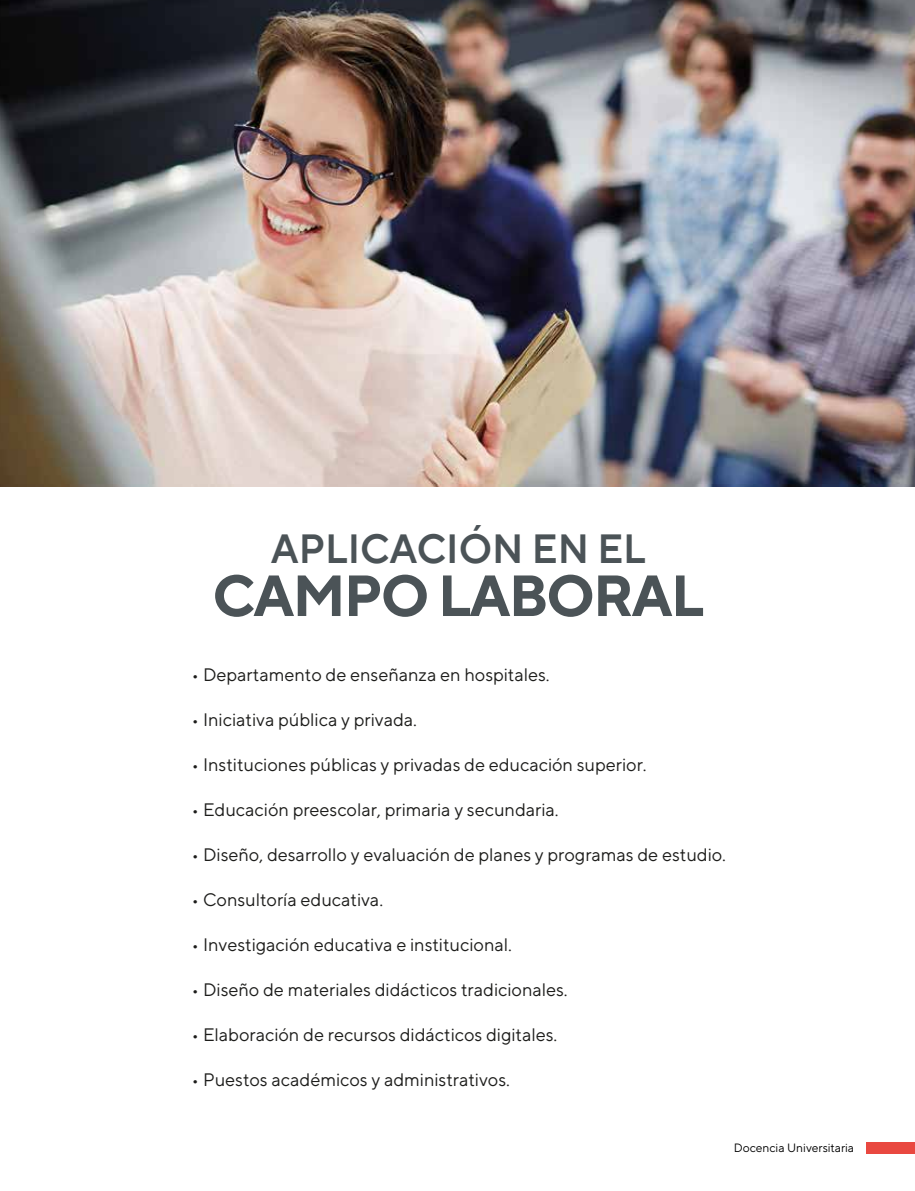
<style>
.page{position:relative;width:915px;height:1191px;background:#fff}
.page>*{position:absolute;margin:0;border:0;box-sizing:border-box;transform-origin:0 0}
.t1{font:700 57.9px "Mail Sans Roman";letter-spacing:-.03em;color:#4b5357}
.t2{font:600 40.65px "Mail Sans Roman";color:#4b5357}
.t3{font:18px "Mail Sans Roman";color:#1d1d1b}
.t4{font:12px "Mail Sans Roman";color:#000}
</style>
<div class="page">
<div style="left:866px;top:1142px;width:48px;height:11px;background:#e94840"></div>
<img style="left:0;top:0;width:914px;height:487px">
<h2 class="t2" style="left:271px;top:525px;width:376px">APLICACIÓN EN EL</h2>
<h1 class="t1" style="left:212px;top:561px;width:493px">CAMPO LABORAL</h1>
<p class="t3" style="left:191px;top:664px;width:359px">• Departamento de enseñanza en hospitales.</p>
<p class="t3" style="left:191px;top:709px;width:227px">• Iniciativa pública y privada.</p>
<p class="t3" style="left:191px;top:754px;width:456px">• Instituciones públicas y privadas de educación superior.</p>
<p class="t3" style="left:191px;top:799px;width:368px">• Educación preescolar, primaria y secundaria.</p>
<p class="t3" style="left:191px;top:844px;width:536px">• Diseño, desarrollo y evaluación de planes y programas de estudio.</p>
<p class="t3" style="left:191px;top:889px;width:193px">• Consultoría educativa.</p>
<p class="t3" style="left:191px;top:934px;width:322px">• Investigación educativa e institucional.</p>
<p class="t3" style="left:191px;top:979px;width:377px">• Diseño de materiales didácticos tradicionales.</p>
<p class="t3" style="left:191px;top:1024px;width:367px">• Elaboración de recursos didácticos digitales.</p>
<p class="t3" style="left:191px;top:1069px;width:320px">• Puestos académicos y administrativos.</p>
<p class="t4" style="left:733px;top:1140px;width:122px">Docencia Universitaria</p>
</div>
